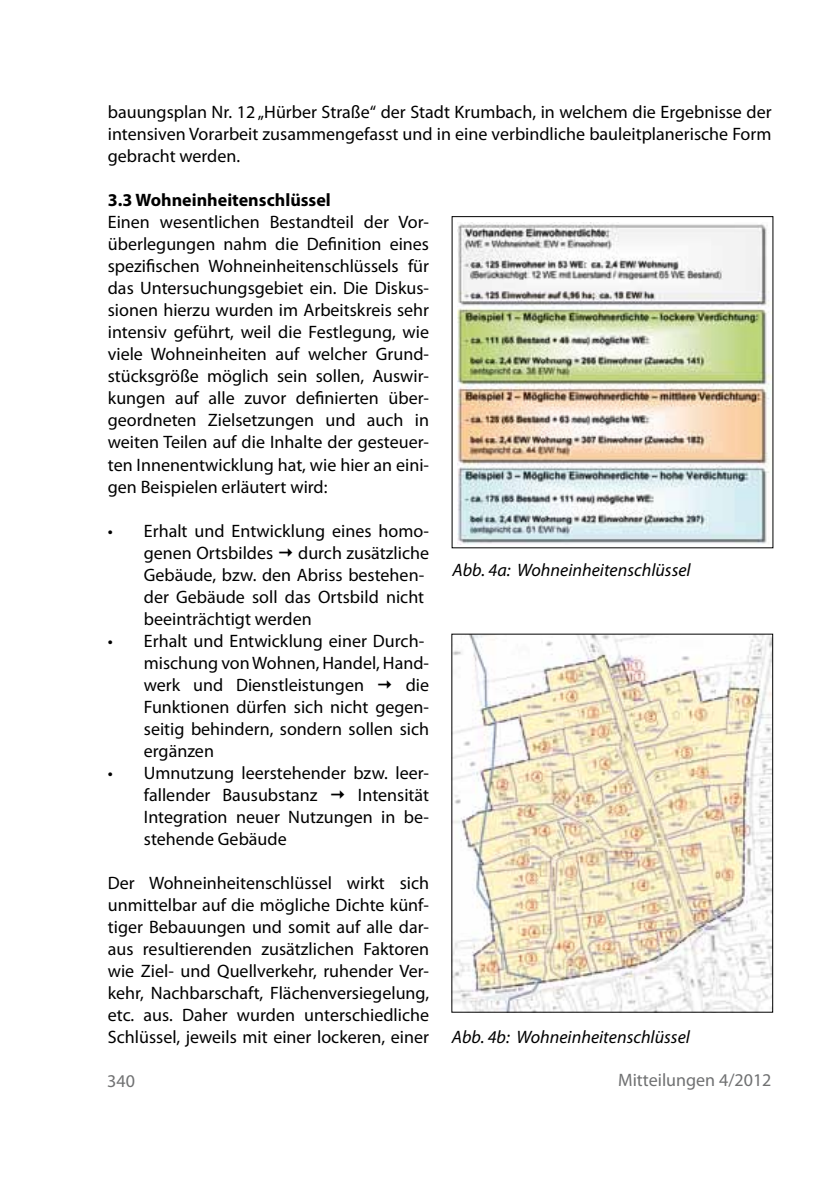
<style>
.page{position:relative;width:840px;height:1191px;background:#fff}
.page>*{position:absolute;margin:0;border:0;box-sizing:border-box;transform-origin:0 0}
.t1{font:18px/22px "Myriad Pro";color:#000;text-align:justify}
.t2{font:italic 18px "Myriad Pro";color:#000}
.t3{font:700 18px "Myriad Pro";color:#000}
.t4{font:18px "Myriad Pro";color:#707172}
</style>
<div class="page">
<img style="left:453px;top:636px;width:317px;height:374px">
<img style="left:457px;top:222px;width:313px;height:322px">
<p class="t1" style="left:108px;top:101px;width:665px">bauungsplan Nr. 12 „Hürber Straße“ der Stadt Krumbach, in welchem die Ergebnisse der intensiven Vorarbeit zusammengefasst und in eine verbindliche bauleitplanerische Form gebracht werden.</p>
<p class="t3" style="left:108px;top:189px;width:224px">3.3 Wohneinheitenschlüssel</p>
<p class="t1" style="left:108px;top:211px;width:322px">Einen wesentlichen Bestandteil der Vor&shy;überlegungen nahm die Definition eines spezifischen Wohneinheitenschlüssels für das Untersuchungsgebiet ein. Die Diskus&shy;sionen hierzu wurden im Arbeitskreis sehr intensiv geführt, weil die Festlegung, wie viele Wohneinheiten auf welcher Grund&shy;stücksgröße möglich sein sollen, Auswir&shy;kungen auf alle zuvor definierten über&shy;geordneten Zielsetzungen und auch in weiten Teilen auf die Inhalte der gesteuer&shy;ten Innenentwicklung hat, wie hier an eini&shy;gen Beispielen erläutert wird:</p>
<p class="t1" style="left:144px;top:519px;width:286px;text-indent:-36px">• Erhalt und Entwicklung eines homo&shy;genen Ortsbildes</p>
<p class="t1" style="left:144px;top:541px;width:286px;text-align:left;text-indent:154px">durch zusätzliche<br>Gebäude, bzw. den Abriss bestehen&shy;der Gebäude soll das Ortsbild nicht beeinträchtigt werden</p>
<p class="t1" style="left:144px;top:629px;width:286px;text-align:left;text-indent:-36px">• Erhalt und Entwicklung einer Durch&shy;mischung von Wohnen, Handel, Hand&shy;werk und Dienstleistungen</p>
<p class="t2" style="left:452px;top:559px;width:239px">Abb. 4a: Wohneinheitenschlüssel</p>
<p class="t1" style="left:144px;top:673px;width:286px;text-indent:262px">die Funktionen dürfen sich nicht gegen&shy;seitig behindern, sondern sollen sich ergänzen</p>
<p class="t1" style="left:144px;top:761px;width:286px;text-indent:-36px">• Umnutzung leerstehender bzw. leer&shy;fallender Bausubstanz</p>
<p class="t1" style="left:144px;top:783px;width:286px;text-indent:214px">Intensität Integration neuer Nutzungen in be&shy;stehende Gebäude</p>
<p class="t1" style="left:108px;top:871px;width:322px">Der Wohneinheitenschlüssel wirkt sich unmittelbar auf die mögliche Dichte künf&shy;tiger Bebauungen und somit auf alle dar&shy;aus resultierenden zusätzlichen Faktoren wie Ziel- und Quellverkehr, ruhender Ver&shy;kehr, Nachbarschaft, Flächenversiegelung, etc. aus. Daher wurden unterschiedliche Schlüssel, jeweils mit einer lockeren, einer</p>
<p class="t2" style="left:451px;top:1026px;width:239px">Abb. 4b: Wohneinheitenschlüssel</p>
<p class="t4" style="left:107px;top:1069px;width:29px">340</p>
<p class="t4" style="left:617px;top:1068px;width:155px">Mitteilungen 4/2012</p>
</div>
